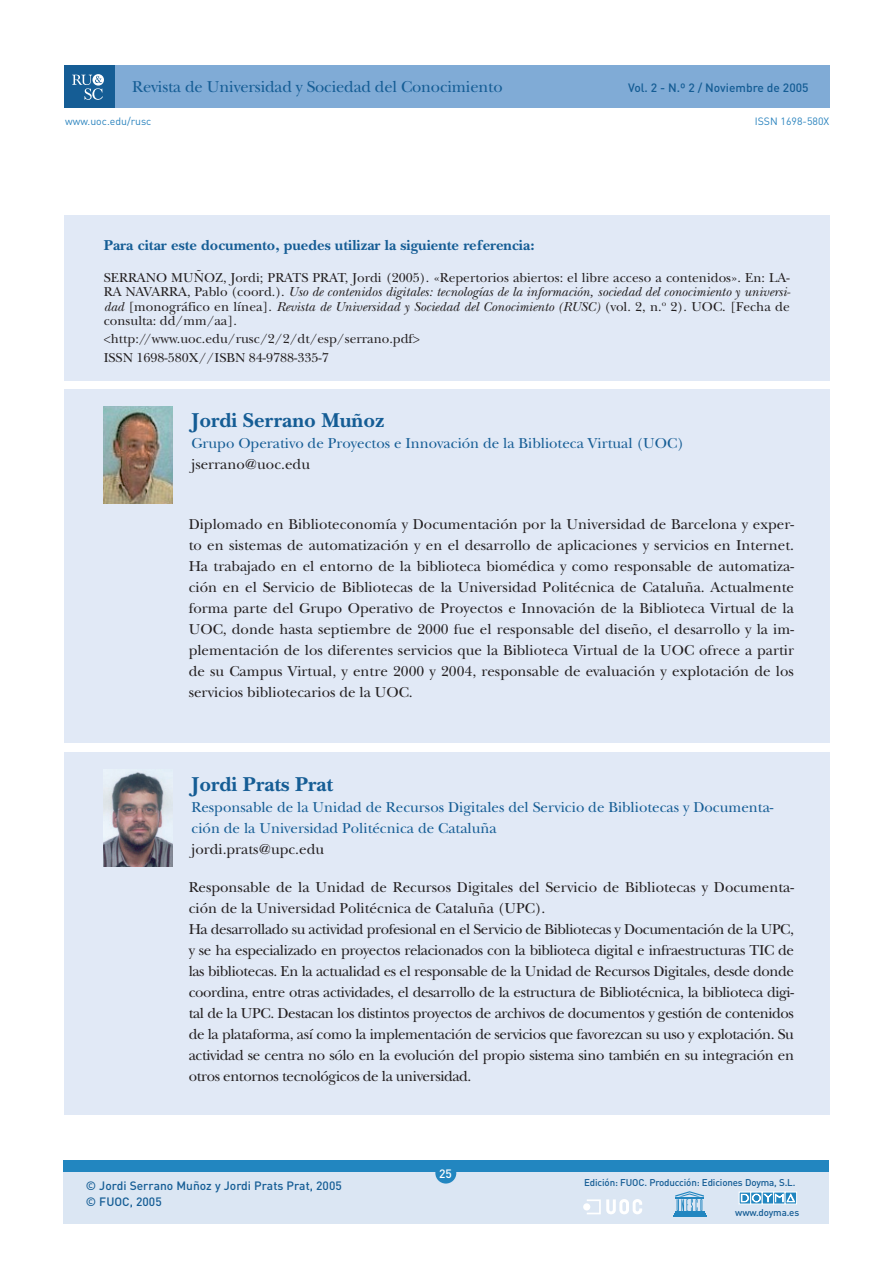
<style>
.page{position:relative;width:893px;height:1263px;background:#fff}
.page>*{position:absolute;margin:0;border:0;box-sizing:border-box;transform-origin:0 0}
.t1{font:700 21px "New Baskerville";color:#155d95}
.t2{font:16.5px "New Baskerville";letter-spacing:-.01em;color:#155d95}
.t3{font:15px/21px "New Baskerville";letter-spacing:-.025em;color:#231f20;text-align:justify}
.t4{font:15px/21px "New Baskerville";color:#155d95}
.t5{font:700 15px "New Baskerville";color:#155d95}
.t6{font:15px "New Baskerville";color:#231f20}
.t7{font:13.5px/14.2px "New Baskerville";color:#231f20;text-align:justify}
.t8{font:500 12px/16.2px "DIN";color:#155d95}
.t9{font:500 12px "DIN";color:#fff}
.t10{font:10.5px "DIN";color:#2a83be}
.t11{font:500 9.75px "DIN";letter-spacing:-.015em;color:#155d95}
.s1{font-style:italic}
</style>
<div class="page">
<div style="left:84px;top:65px;width:745px;height:43px;background:#80abd6"></div>
<div style="left:64px;top:65px;width:51px;height:43px;background:#155d95"></div>
<svg style="left:72px;top:74px;width:32px;height:26px"></svg>
<div style="left:64px;top:390px;width:765px;height:353px;background:#e1e9f6"></div>
<img style="left:103px;top:406px;width:69px;height:98px">
<div style="left:64px;top:753px;width:765px;height:362px;background:#e1e9f6"></div>
<img style="left:103px;top:772px;width:69px;height:95px">
<div style="left:64px;top:216px;width:765px;height:165px;background:#e1e9f6"></div>
<div style="left:63px;top:1160px;width:765px;height:12px;background:#2286c0"></div>
<div style="left:63px;top:1172px;width:765px;height:51px;background:#dbe6f3"></div>
<div style="left:435px;top:1163px;width:21px;height:21px;background:#2286c0;border-radius:50%"></div>
<svg style="left:739px;top:1192px;width:57px;height:12px"></svg>
<hr style="left:674px;top:1214px;width:31px;height:1px;background:#2286c0">
<hr style="left:673px;top:1216px;width:33px;height:1px;background:#2286c0">
<svg style="left:675px;top:1191px;width:29px;height:22px"></svg>
<svg style="left:583px;top:1199px;width:59px;height:15px"></svg>
<p class="t2" style="left:132px;top:81px;width:372px">Revista de Universidad y Sociedad del Conocimiento</p>
<p class="t8" style="left:628px;top:81px;width:182px">Vol. 2 - N.º 2 / Noviembre de 2005</p>
<p class="t10" style="left:65px;top:117px;width:88px">www.uoc.edu/rusc</p>
<p class="t10" style="left:755px;top:117px;width:76px">ISSN 1698-580X</p>
<p class="t5" style="left:104px;top:240px;width:432px">Para citar este documento, puedes utilizar la siguiente referencia:</p>
<p class="t7" style="left:104px;top:272px;width:688px">SERRANO MUÑOZ, Jordi; PRATS PRAT, Jordi (2005). «Repertorios abiertos: el libre acceso a contenidos». En: LA-RA NAVARRA, Pablo (coord.). <span class="s1">Uso de contenidos digitales: tecnologías de la información, sociedad del conocimiento y universi&shy;dad</span> [monográfico en línea]. <span class="s1">Revista de Universidad y Sociedad del Conocimiento (RUSC)</span> (vol. 2, n.<sup>o</sup> 2). UOC. [Fecha de consulta: dd/mm/aa].</p>
<p class="t7" style="left:104px;top:332px;width:317px;line-height:18.5px">&lt;http://www.uoc.edu/rusc/2/2/dt/esp/serrano.pdf&gt;<br>ISSN 1698-580X//ISBN 84-9788-335-7</p>
<h1 class="t1" style="left:191px;top:412px;width:194px">Jordi Serrano Muñoz</h1>
<p class="t4" style="left:191px;top:434px;width:494px">Grupo Operativo de Proyectos e Innovación de la Biblioteca Virtual (UOC)</p>
<p class="t6" style="left:191px;top:458px;width:120px">jserrano@uoc.edu</p>
<p class="t3" style="left:189px;top:516px;width:607px">Diplomado en Biblioteconomía y Documentación por la Universidad de Barcelona y exper&shy;to en sistemas de automatización y en el desarrollo de aplicaciones y servicios en Internet.<br>Ha trabajado en el entorno de la biblioteca biomédica y como responsable de automatiza&shy;ción en el Servicio de Bibliotecas de la Universidad Politécnica de Cataluña. Actualmente forma parte del Grupo Operativo de Proyectos e Innovación de la Biblioteca Virtual de la UOC, donde hasta septiembre de 2000 fue el responsable del diseño, el desarrollo y la im&shy;plementación de los diferentes servicios que la Biblioteca Virtual de la UOC ofrece a partir de su Campus Virtual, y entre 2000 y 2004, responsable de evaluación y explotación de los servicios bibliotecarios de la UOC.</p>
<h1 class="t1" style="left:191px;top:776px;width:143px">Jordi Prats Prat</h1>
<p class="t4" style="left:191px;top:798px;width:583px">Responsable de la Unidad de Recursos Digitales del Servicio de Bibliotecas y Documenta&shy;ción de la Universidad Politécnica de Cataluña</p>
<p class="t6" style="left:191px;top:843px;width:134px">jordi.prats@upc.edu</p>
<p class="t3" style="left:189px;top:879px;width:607px;text-align:left">Responsable de la Unidad de Recursos Digitales del Servicio de Bibliotecas y Documenta&shy;ción de la Universidad Politécnica de Cataluña (UPC).<br>Ha desarrollado su actividad profesional en el Servicio de Bibliotecas y Documentación de la UPC, y se ha especializado en proyectos relacionados con la biblioteca digital e infraestructuras TIC de las bibliotecas. En la actualidad es el responsable de la Unidad de Recursos Digitales, desde donde coordina, entre otras actividades, el desarrollo de la estructura de Bibliotécnica, la biblioteca digi&shy;tal de la UPC. Destacan los distintos proyectos de archivos de documentos y gestión de contenidos de la plataforma, así como la implementación de servicios que favorezcan su uso y explotación. Su actividad se centra no sólo en la evolución del propio sistema sino también en su integración en otros entornos tecnológicos de la universidad.</p>
<p class="t8" style="left:86px;top:1179px;width:257px">© Jordi Serrano Muñoz y Jordi Prats Prat, 2005 © FUOC, 2005</p>
<p class="t9" style="left:442px;top:1164px;width:8px">1</p>
<p class="t9" style="left:439px;top:1169px;width:14px">25</p>
<p class="t11" style="left:584px;top:1179px;width:213px">Edición: FUOC. Producción: Ediciones Doyma, S.L.</p>
<p class="t11" style="left:735px;top:1209px;width:65px">www.doyma.es</p>
</div>
